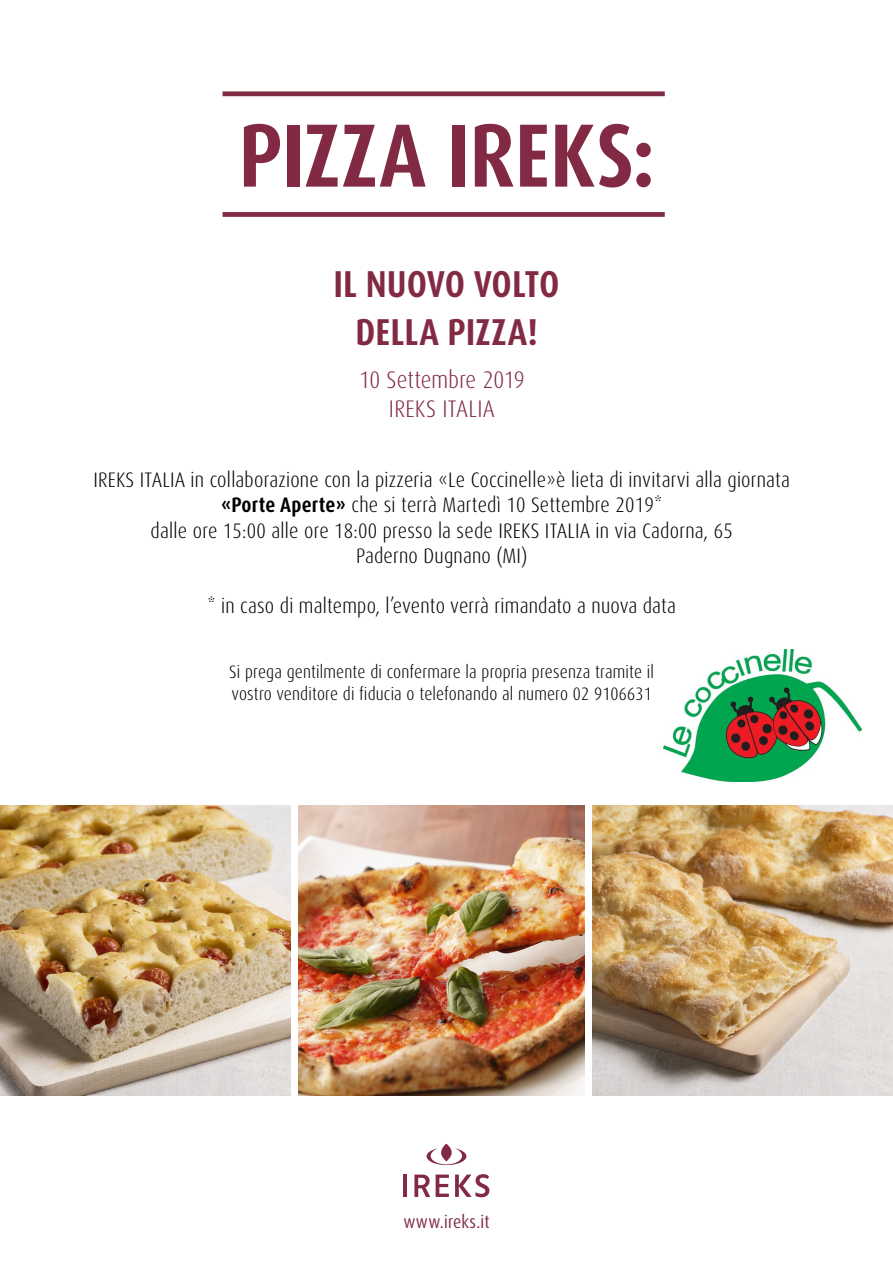
<style>
.page{position:relative;width:893px;height:1263px;background:#fff}
.page>*{position:absolute;margin:0;border:0;box-sizing:border-box;transform-origin:0 0}
.t1{font:700 condensed 90px "Dax Pro";letter-spacing:-.005em;color:#822a44}
.t2{font:700 condensed 37.5px/48px "Dax Pro";color:#822a44;text-align:center}
.t3{font:300 condensed 24px/28.8px "Dax Pro";letter-spacing:.01em;color:#822a44;text-align:center}
.t4{font:300 condensed 21px/25.2px "Dax Pro";letter-spacing:.01em;color:#000;text-align:center}
.t5{font:300 condensed 18px/21.6px "Dax Pro";letter-spacing:.01em;color:#000}
.t6{font:condensed 18px "Dax Pro";letter-spacing:.01em;color:#822a44}
.s1{font-weight:700}
</style>
<div class="page">
<img style="left:0;top:806px;width:290px;height:289px">
<img style="left:299px;top:806px;width:285px;height:289px">
<img style="left:593px;top:806px;width:300px;height:289px">
<hr style="left:404px;top:1174px;width:3px;height:23px;background:#822a44">
<svg style="left:414px;top:1174px;width:16px;height:23px"></svg>
<svg style="left:436px;top:1174px;width:13px;height:23px"></svg>
<svg style="left:455px;top:1174px;width:34px;height:23px"></svg>
<svg style="left:427px;top:1144px;width:39px;height:21px"></svg>
<div style="left:223px;top:91px;width:442px;height:5px;background:#822a44"></div>
<div style="left:223px;top:212px;width:442px;height:5px;background:#822a44"></div>
<img style="left:663px;top:649px;width:198px;height:133px">
<h1 class="t1" style="left:239px;top:98px;width:418px">PIZZA IREKS:</h1>
<h2 class="t2" style="left:333px;top:260px;width:228px">IL NUOVO VOLTO<br>DELLA PIZZA!</h2>
<p class="t3" style="left:359px;top:366px;width:167px">10 Settembre 2019<br>IREKS ITALIA</p>
<p class="t4" style="left:93px;top:467px;width:698px">IREKS ITALIA in collaborazione con la pizzeria «Le Coccinelle»è lieta di invitarvi alla giornata <span class="s1">«Porte Aperte»</span> che si terrà Martedì 10 Settembre 2019*<br>dalle ore 15:00 alle ore 18:00 presso la sede IREKS ITALIA in via Cadorna, 65<br>Paderno Dugnano (MI)</p>
<p class="t4" style="left:207px;top:593px;width:470px">* in caso di maltempo, l’evento verrà rimandato a nuova data</p>
<p class="t5" style="left:229px;top:661px;width:426px">Si prega gentilmente di confermare la propria presenza tramite il vostro venditore di fiducia o telefonando al numero 02 9106631</p>
<p class="t6" style="left:403px;top:1210px;width:88px">www.ireks.it</p>
</div>
